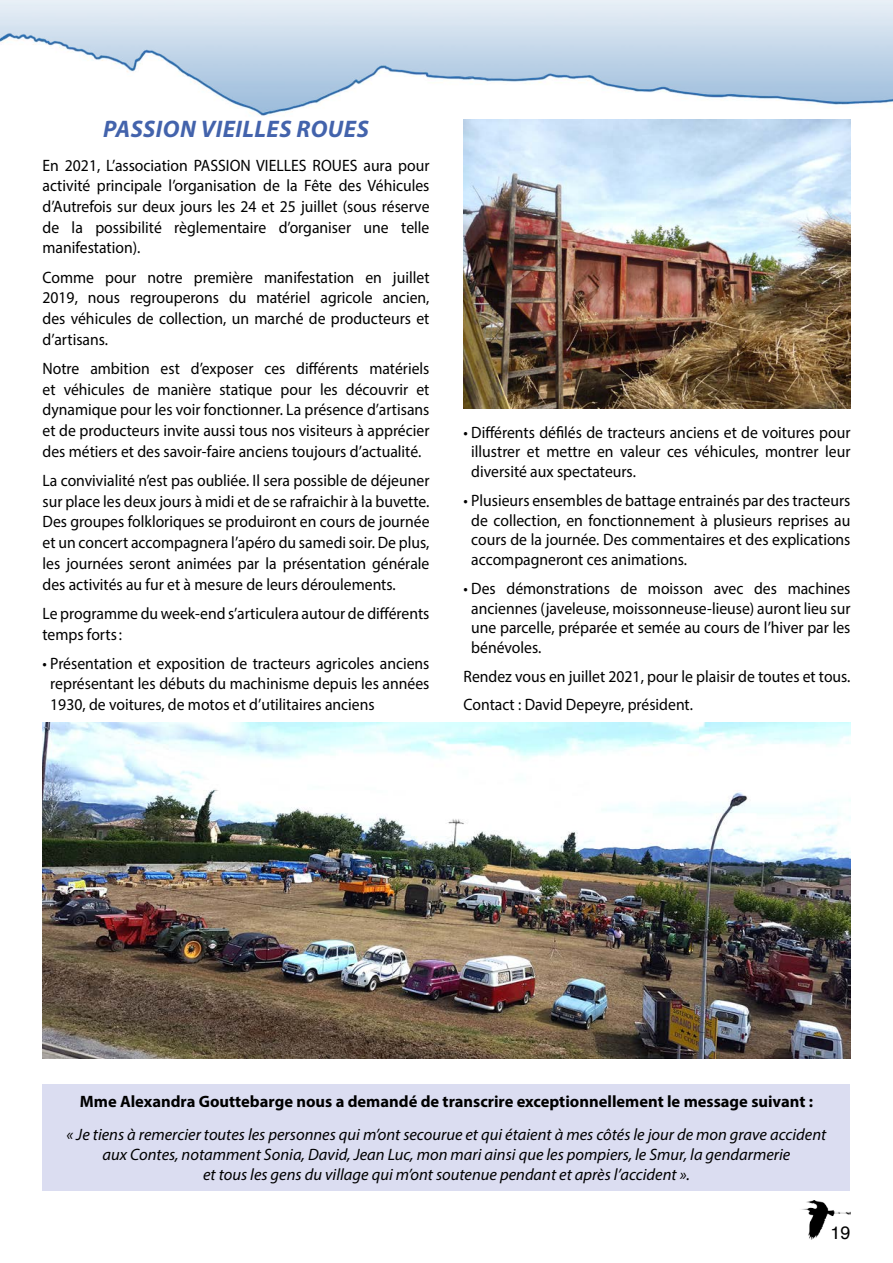
<style>
.page{position:relative;width:893px;height:1263px;background:#fff}
.page>*{position:absolute;margin:0;border:0;box-sizing:border-box;transform-origin:0 0}
.t1{font:italic 700 24px "Myriad Pro";letter-spacing:.02em;color:#4363ac}
.t2{font:18px "Helvetica";color:#000}
.t3{font:16.5px/20.7px "Myriad Pro";color:#000;text-align:justify;scale:.95 1}
.t4{font:italic 16.5px/20px "Myriad Pro";color:#000;text-align:center}
.t5{font:700 16.5px "Myriad Pro";color:#000}
</style>
<div class="page">
<img style="left:801px;top:1200px;width:49px;height:39px">
<img style="left:0;top:0;width:893px;height:117px">
<img style="left:43px;top:723px;width:807px;height:336px">
<img style="left:463px;top:119px;width:387px;height:289px">
<div style="left:43px;top:1084px;width:807px;height:107px;background:#dbddf1"></div>
<h1 class="t1" style="left:103px;top:113px;width:267px">PASSION VIEILLES ROUES</h1>
<p class="t3" style="left:43px;top:154px;width:409px">En 2021, L’association PASSION VIELLES ROUES aura pour activité principale l’organisation de la Fête des Véhicules d’Autrefois sur deux jours les 24 et 25 juillet (sous réserve de la possibilité règlementaire d’organiser une telle manifestation).</p>
<p class="t3" style="left:43px;top:266px;width:409px">Comme pour notre première manifestation en juillet 2019, nous regrouperons du matériel agricole ancien, des véhicules de collection, un marché de producteurs et d’artisans.</p>
<p class="t3" style="left:43px;top:358px;width:409px">Notre ambition est d’exposer ces différents matériels et véhicules de manière statique pour les découvrir et dynamique pour les voir fonctionner. La présence d’artisans et de producteurs invite aussi tous nos visiteurs à apprécier des métiers et des savoir-faire anciens toujours d’actualité.</p>
<p class="t3" style="left:43px;top:470px;width:409px">La convivialité n’est pas oubliée. Il sera possible de déjeuner sur place les deux jours à midi et de se rafraichir à la buvette.<br>Des groupes folkloriques se produiront en cours de journée et un concert accompagnera l’apéro du samedi soir. De plus, les journées seront animées par la présentation générale des activités au fur et à mesure de leurs déroulements.</p>
<p class="t3" style="left:43px;top:603px;width:409px">Le programme du week-end s’articulera autour de différents temps forts:</p>
<p class="t3" style="left:50px;top:653px;width:401px;text-indent:-8px">• Présentation et exposition de tracteurs agricoles anciens représentant les débuts du machinisme depuis les années 1930, de voitures, de motos et d’utilitaires anciens</p>
<p class="t3" style="left:471px;top:422px;width:401px;line-height:19.8px;text-indent:-8px">• Différents défilés de tracteurs anciens et de voitures pour illustrer et mettre en valeur ces véhicules, montrer leur diversité aux spectateurs.</p>
<p class="t3" style="left:471px;top:490px;width:401px;line-height:19.8px;text-indent:-8px">• Plusieurs ensembles de battage entrainés par des tracteurs de collection, en fonctionnement à plusieurs reprises au cours de la journée. Des commentaires et des explications accompagneront ces animations.</p>
<p class="t3" style="left:471px;top:578px;width:401px;line-height:19.8px;text-indent:-8px">• Des démonstrations de moisson avec des machines anciennes (javeleuse, moissonneuse-lieuse) auront lieu sur une parcelle, préparée et semée au cours de l’hiver par les bénévoles.</p>
<p class="t3" style="left:463px;top:662px;width:409px;line-height:28.3px">Rendez vous en juillet 2021, pour le plaisir de toutes et tous.<br>Contact : David Depeyre, président.</p>
<p class="t5" style="left:80px;top:1091px;width:735px">Mme Alexandra Gouttebarge nous a demandé de transcrire exceptionnellement le message suivant :</p>
<p class="t4" style="left:67px;top:1124px;width:761px">« Je tiens à remercier toutes les personnes qui m’ont secourue et qui étaient à mes côtés le jour de mon grave accident aux Contes, notamment Sonia, David, Jean Luc, mon mari ainsi que les pompiers, le Smur, la gendarmerie<br>et tous les gens du village qui m’ont soutenue pendant et après l’accident ».</p>
<p class="t2" style="left:830px;top:1221px;width:22px">19</p>
</div>
